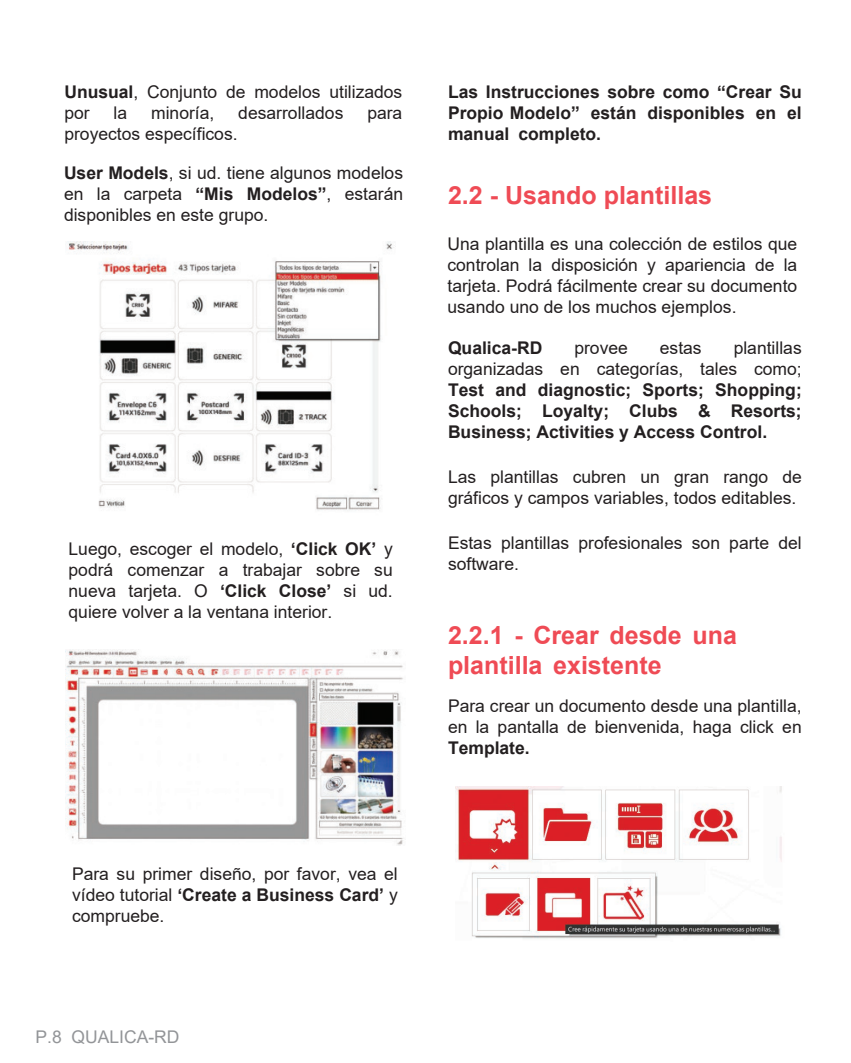
<style>
.page{position:relative;width:851px;height:1063px;background:#fff}
.page>*{position:absolute;margin:0;border:0;box-sizing:border-box;transform-origin:0 0}
.t1{font:700 25px/30px "Arial";color:#ef4b55}
.t2{font:17.5px/21px "Arial";color:#231f20}
.t3{font:700 17.5px/21px "Arial";color:#231f20;text-align:justify}
.t4{font:17.5px "Arial";color:#939598}
.s1{font-weight:700}
.s2{font-style:inherit}
</style>
<div class="page">
<img style="left:68px;top:242px;width:326px;height:269px">
<img style="left:65px;top:650px;width:339px;height:195px">
<img style="left:455px;top:786px;width:327px;height:153px">
<p class="t2" style="left:64px;top:81px;width:339px"><span class="s1">Unusual</span>, Conjunto de modelos utilizados por</p>
<p class="t2" style="left:114px;top:102px;width:15px">la</p>
<p class="t2" style="left:151px;top:102px;width:65px">minoría,</p>
<p class="t2" style="left:238px;top:102px;width:107px">desarrollados</p>
<p class="t2" style="left:367px;top:102px;width:37px">para</p>
<p class="t2" style="left:64px;top:123px;width:175px">proyectos específicos.</p>
<p class="t2" style="left:64px;top:162px;width:340px;text-align:justify"><span class="s1">User Models</span>, si ud<span class="s2">.</span> tiene algunos modelos en la carpeta <span class="s1">“Mis Modelos”</span>, estarán disponibles en este grupo.</p>
<p class="t2" style="left:69px;top:538px;width:326px;text-align:justify">Luego, escoger el modelo, <span class="s1">‘Click OK’</span> y podrá comenzar a trabajar sobre su nueva tarjeta. O <span class="s1">‘Click Close’</span> si ud<span class="s2">. </span>quiere volver a la ventana interior.</p>
<p class="t2" style="left:72px;top:864px;width:327px;text-align:justify">Para su primer diseño, por favor, vea el vídeo tutorial <span class="s1">‘Create a Business Card’</span> y compruebe.</p>
<p class="t4" style="left:35px;top:1024px;width:145px">P.8 QUALICA-RD</p>
<p class="t3" style="left:448px;top:82px;width:355px">Las Instrucciones sobre como “Crear Su Propio Modelo” están disponibles en el manual completo.</p>
<h1 class="t1" style="left:448px;top:180px;width:265px">2.2 - Usando plantillas</h1>
<p class="t2" style="left:447px;top:233px;width:351px;text-align:justify">Una plantilla es una colección de estilos que controlan la disposición y apariencia de la tarjeta. Podrá f<span class="s2">á</span>cilmente crear su documento usando uno de los muchos ejemplos.</p>
<p class="t3" style="left:448px;top:338px;width:96px">Qualica-RD</p>
<p class="t2" style="left:574px;top:338px;width:55px">provee</p>
<p class="t2" style="left:659px;top:338px;width:43px">estas</p>
<p class="t2" style="left:448px;top:338px;width:355px;text-align:right">plantillas<br>organizadas en categorías, tales como;</p>
<p class="t3" style="left:448px;top:380px;width:355px">Test and diagnostic; Sports; Shopping; Schools; Loyalty; Clubs &amp; Resorts; Business; Activities y Access Control.</p>
<p class="t2" style="left:448px;top:467px;width:355px">Las plantillas cubren un gran rango de gráficos y campos variables, todos editables.</p>
<p class="t2" style="left:448px;top:532px;width:355px">Estas plantillas profesionales son parte del software.</p>
<h1 class="t1" style="left:448px;top:620px;width:290px">2.2.1 - Crear desde una plantilla existente</h1>
<p class="t2" style="left:448px;top:695px;width:355px">Para crear un documento desde una plantilla, en la pantalla de bienvenida, haga click en</p>
<p class="t3" style="left:448px;top:738px;width:83px">Template.</p>
</div>
